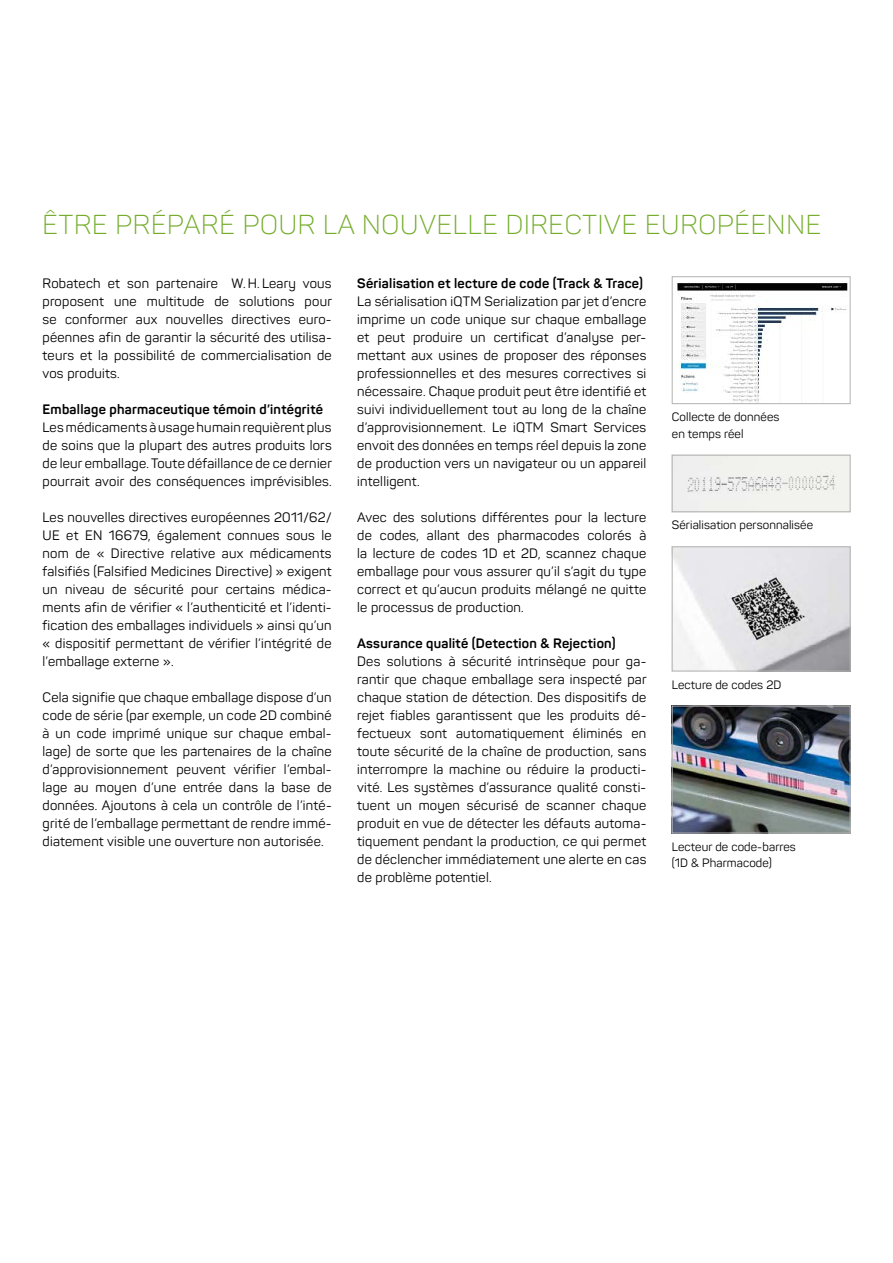
<style>
.page{position:relative;width:893px;height:1263px;background:#fff}
.page>*{position:absolute;margin:0;border:0;box-sizing:border-box;transform-origin:0 0}
.t1{font:300 27px "Panton";letter-spacing:.03em;color:#74ac2a}
.t2{font:13.5px/18px "Panton";letter-spacing:.02em;color:#000;text-align:justify}
.t3{font:700 13.5px "Panton";letter-spacing:.02em;color:#000}
.t4{font:12px/16.5px "Panton";letter-spacing:.01em;color:#000}
</style>
<div class="page">
<img style="left:674px;top:548px;width:174px;height:121px">
<div style="left:672px;top:546px;width:178px;height:125px;border:1px solid #b3b2b2"></div>
<img style="left:674px;top:457px;width:174px;height:53px">
<div style="left:672px;top:455px;width:178px;height:57px;border:1px solid #b3b2b2"></div>
<img style="left:676px;top:282px;width:172px;height:120px">
<div style="left:672px;top:276px;width:178px;height:128px;border:1px solid #b3b2b2"></div>
<img style="left:674px;top:708px;width:174px;height:123px">
<div style="left:672px;top:706px;width:178px;height:127px;border:1px solid #b3b2b2"></div>
<h1 class="t1" style="left:43px;top:208px;width:780px">ÊTRE PRÉPARÉ POUR LA NOUVELLE DIRECTIVE EUROPÉENNE</h1>
<p class="t2" style="left:43px;top:274px;width:291px">Robatech et son partenaire W.H. Leary vous proposent une multitude de solutions pour se conformer aux nouvelles directives euro&shy;péennes afin de garantir la sécurité des utilisa&shy;teurs et la possibilité de commercialisation de vos produits.</p>
<p class="t3" style="left:43px;top:401px;width:282px">Emballage pharmaceutique témoin d’intégrité</p>
<p class="t2" style="left:43px;top:418px;width:291px">Les médicaments à usage humain requièrent plus de soins que la plupart des autres produits lors de leur emballage. Toute défaillance de ce dernier pourrait avoir des conséquences imprévisibles.</p>
<p class="t2" style="left:43px;top:508px;width:291px">Les nouvelles directives européennes 2011/62/ UE et EN 16679, également connues sous le nom de « Directive relative aux médicaments falsifiés (Falsified Medicines Directive) » exigent un niveau de sécurité pour certains médica&shy;ments afin de vérifier « l’authenticité et l’identi&shy;fication des emballages individuels » ainsi qu’un « dispositif permettant de vérifier l’intégrité de l’emballage externe ».</p>
<p class="t2" style="left:43px;top:688px;width:291px">Cela signifie que chaque emballage dispose d’un code de série (par exemple, un code 2D combiné à un code imprimé unique sur chaque embal&shy;lage) de sorte que les partenaires de la chaîne d’approvisionnement peuvent vérifier l’embal&shy;lage au moyen d’une entrée dans la base de données. Ajoutons à cela un contrôle de l’inté&shy;grité de l’emballage permettant de rendre immé&shy;diatement visible une ouverture non autorisée.</p>
<p class="t3" style="left:357px;top:275px;width:287px">Sérialisation et lecture de code (Track &amp; Trace)</p>
<p class="t2" style="left:357px;top:292px;width:291px">La sérialisation iQTM Serialization par jet d’encre imprime un code unique sur chaque emballage et peut produire un certificat d’analyse per&shy;mettant aux usines de proposer des réponses professionnelles et des mesures correctives si nécessaire. Chaque produit peut être identifié et suivi individuellement tout au long de la chaîne d’approvisionnement. Le iQTM Smart Services envoit des données en temps réel depuis la zone de production vers un navigateur ou un appareil intelligent.</p>
<p class="t2" style="left:357px;top:508px;width:291px">Avec des solutions différentes pour la lecture de codes, allant des pharmacodes colorés à la lecture de codes 1D et 2D, scannez chaque emballage pour vous assurer qu’il s’agit du type correct et qu’aucun produits mélangé ne quitte le processus de production.</p>
<p class="t3" style="left:357px;top:635px;width:260px">Assurance qualité (Detection &amp; Rejection)</p>
<p class="t2" style="left:357px;top:652px;width:291px">Des solutions à sécurité intrinsèque pour ga&shy;rantir que chaque emballage sera inspecté par chaque station de détection. Des dispositifs de rejet fiables garantissent que les produits dé&shy;fectueux sont automatiquement éliminés en toute sécurité de la chaîne de production, sans interrompre la machine ou réduire la producti&shy;vité. Les systèmes d’assurance qualité consti&shy;tuent un moyen sécurisé de scanner chaque produit en vue de détecter les défauts automa&shy;tiquement pendant la production, ce qui permet de déclencher immédiatement une alerte en cas de problème potentiel.</p>
<p class="t4" style="left:672px;top:409px;width:109px">Collecte de données en temps réel</p>
<p class="t4" style="left:672px;top:517px;width:143px">Sérialisation personnalisée</p>
<p class="t4" style="left:672px;top:676px;width:111px">Lecture de codes 2D</p>
<p class="t4" style="left:672px;top:838px;width:125px">Lecteur de code-barres (1D &amp; Pharmacode)</p>
</div>
